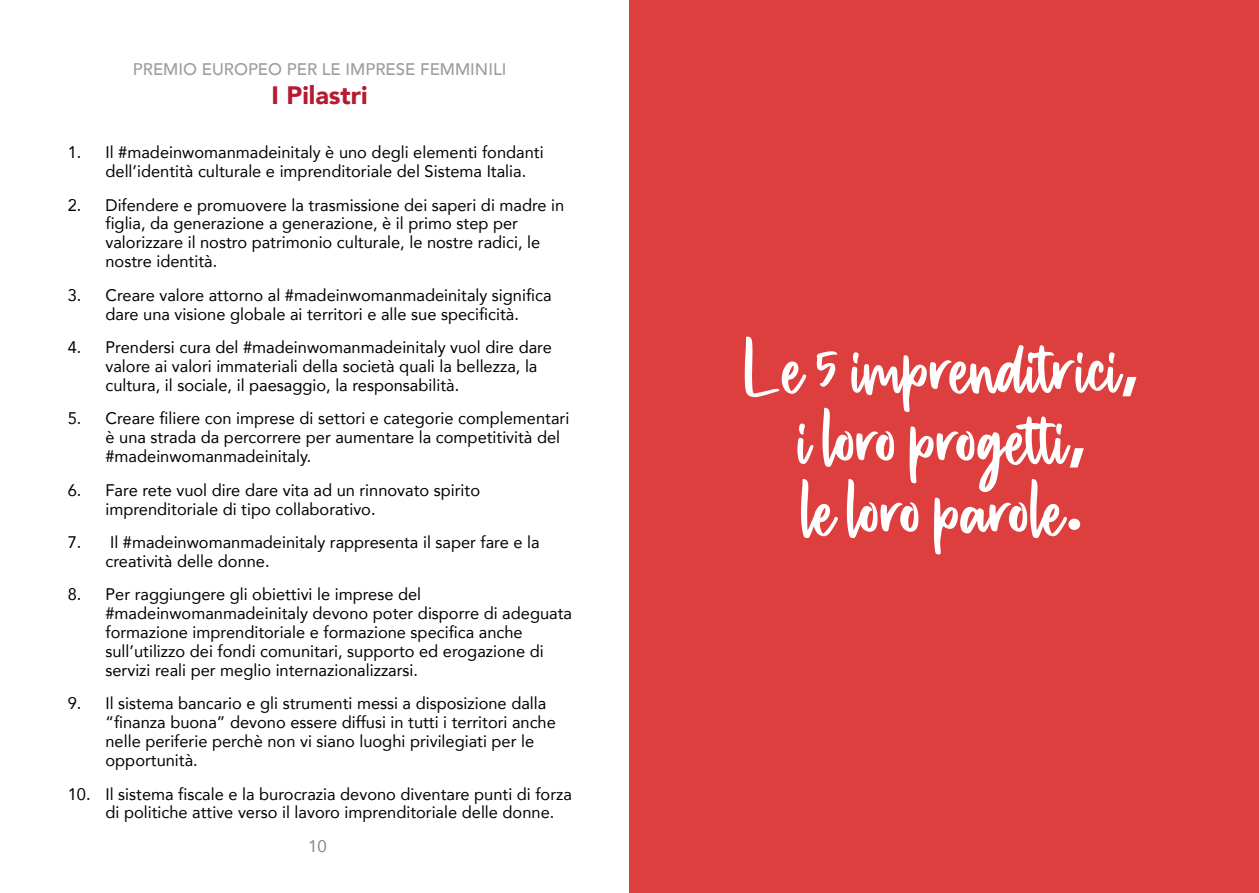
<style>
.page{position:relative;width:1259px;height:893px;background:#fff}
.page>*{position:absolute;margin:0;border:0;box-sizing:border-box;transform-origin:0 0}
.t1{font:73.35px/71.2px "Garry Shelby";color:#fff;text-align:center}
.t2{font:900 25.2px "Avenir";color:#b61a2f}
.t3{font:16.8px/18.9px "Avenir";color:#000}
.t4{font:500 16.8px "Avenir";color:#9d9d9c}
.t5{font:16.8px "Avenir";color:#878787}
.s1{font-family:"Avenir";font-weight:800}
</style>
<div class="page">
<div style="left:629px;top:0;width:630px;height:893px;background:#dc3f3e"></div>
<p class="t4" style="left:133px;top:54px;width:375px">PREMIO EUROPEO PER LE IMPRESE FEMMINILI</p>
<h2 class="t2" style="left:272px;top:74px;width:97px">I Pilastri</h2>
<p class="t3" style="left:105px;top:142px;width:440px;text-indent:-38px">1. Il #madeinwomanmadeinitaly è uno degli elementi fondanti dell’identità culturale e imprenditoriale del Sistema Italia.</p>
<p class="t3" style="left:105px;top:195px;width:460px;text-indent:-38px">2. Difendere e promuovere la trasmissione dei saperi di madre in figlia, da generazione a generazione, è il primo step per valorizzare il nostro patrimonio culturale, le nostre radici, le nostre identità.</p>
<p class="t3" style="left:68px;top:285px;width:485px;text-align:center">3. Creare valore attorno al #madeinwomanmadeinitaly significa dare una visione globale ai territori e alle sue specificità.</p>
<p class="t3" style="left:105px;top:337px;width:448px;text-indent:-38px">4. Prendersi cura del #madeinwomanmadeinitaly vuol dire dare valore ai valori immateriali della società quali la bellezza, la cultura, il sociale, il paesaggio, la responsabilità.</p>
<p class="t3" style="left:105px;top:409px;width:465px;text-indent:-38px">5. Creare filiere con imprese di settori e categorie complementari è una strada da percorrere per aumentare la competitività del #madeinwomanmadeinitaly.</p>
<p class="t3" style="left:105px;top:480px;width:376px;text-indent:-38px">6. Fare rete vuol dire dare vita ad un rinnovato spirito imprenditoriale di tipo collaborativo.</p>
<p class="t3" style="left:105px;top:532px;width:436px;text-indent:-38px">7. Il #madeinwomanmadeinitaly rappresenta il saper fare e la creatività delle donne.</p>
<p class="t3" style="left:105px;top:585px;width:468px;text-indent:-38px">8. Per raggiungere gli obiettivi le imprese del #madeinwomanmadeinitaly devono poter disporre di adeguata formazione imprenditoriale e formazione specifica anche sull’utilizzo dei fondi comunitari, supporto ed erogazione di servizi reali per meglio internazionalizzarsi.</p>
<p class="t3" style="left:105px;top:694px;width:452px;text-indent:-38px">9. Il sistema bancario e gli strumenti messi a disposizione dalla “finanza buona” devono essere diffusi in tutti i territori anche nelle periferie perchè non vi siano luoghi privilegiati per le opportunità.</p>
<p class="t3" style="left:105px;top:784px;width:468px;text-indent:-38px">10. Il sistema fiscale e la burocrazia devono diventare punti di forza di politiche attive verso il lavoro imprenditoriale delle donne.</p>
<p class="t5" style="left:308px;top:833px;width:20px">10</p>
<h1 class="t1" style="left:745px;top:326px;width:398px">Le 5 imprenditrici<span class="s1">, </span>i loro progetti<span class="s1">,<br></span>le loro parole<span class="s1">.</span></h1>
</div>
